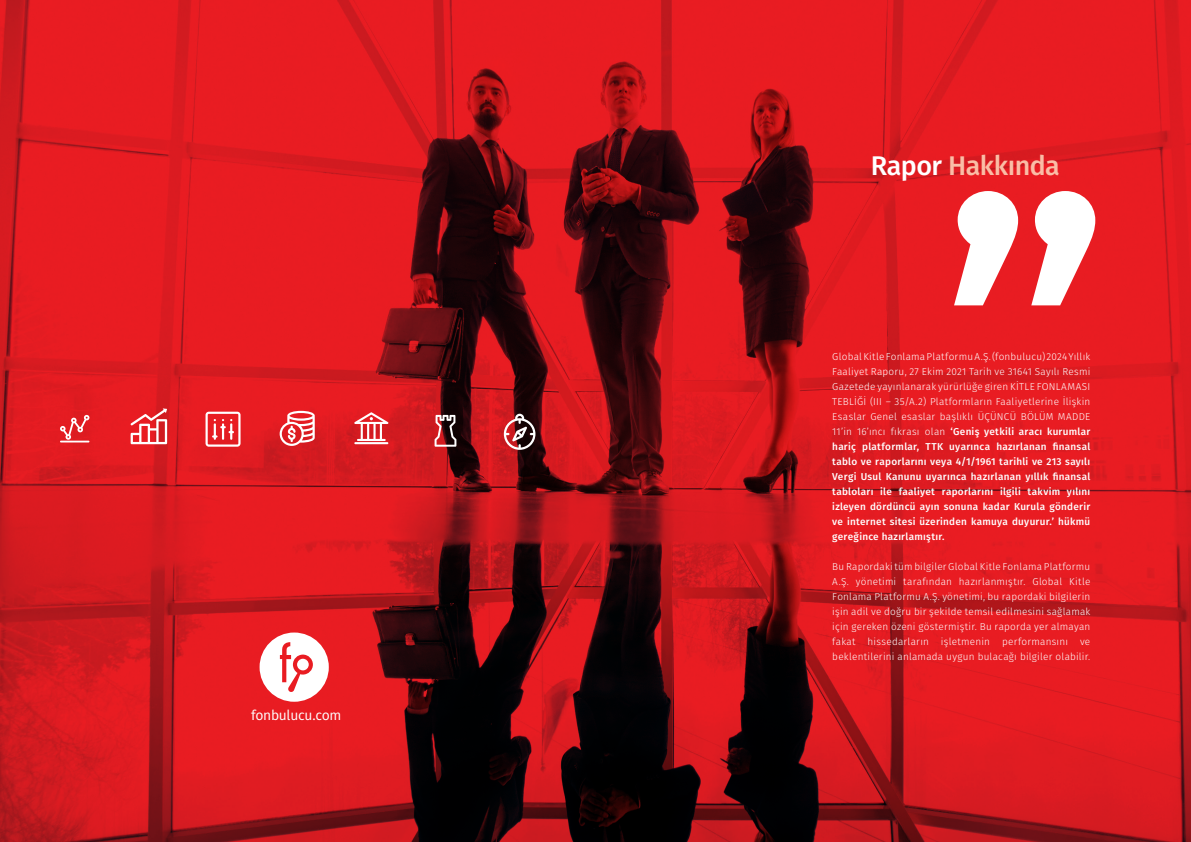
<style>
.page{position:relative;width:1191px;height:842px;background:#fff}
.page>*{position:absolute;margin:0;border:0;box-sizing:border-box;transform-origin:0 0}
.t1{font:500 400px "Fira Sans";color:#fff}
.t2{font:500 27px "Fira Sans";letter-spacing:-.02em;color:#fabda6}
.t3{font:13.9px "Fira Sans";letter-spacing:-.02em;color:#fff}
.t4{font:500 10px/15px "Fira Sans";letter-spacing:.025em;color:#fff;text-align:justify}
.t5{font:300 10px/15px "Fira Sans";letter-spacing:.02em;color:#fff;text-align:justify}
.s1{color:#fff}
.s2{font-weight:300}
</style>
<div class="page">
<img style="left:0;top:0;width:1191px;height:842px">
<svg style="left:205px;top:412px;width:35px;height:35px"></svg>
<svg style="left:504px;top:414px;width:31px;height:36px"></svg>
<svg style="left:60px;top:415px;width:29px;height:27px"></svg>
<hr style="left:354px;top:442px;width:34px;height:2px;background:#fff">
<svg style="left:354px;top:412px;width:34px;height:29px"></svg>
<svg style="left:130px;top:408px;width:37px;height:36px"></svg>
<svg style="left:280px;top:411px;width:35px;height:35px"></svg>
<svg style="left:434px;top:415px;width:22px;height:32px"></svg>
<svg style="left:259px;top:632px;width:70px;height:70px"></svg>
<h3 class="t3" style="left:251px;top:705px;width:92px">fonbulucu.com</h3>
<h2 class="t2" style="left:871px;top:144px;width:190px"><span class="s1">Rapor</span> Hakkında</h2>
<h1 class="t1" style="left:940px;top:35px;width:173px">”</h1>
<p class="t4" style="left:832px;top:349px;width:259px"><span class="s2">Global Kitle Fonlama Platformu A.Ş. (fonbulucu) 2024 Yıllık Faaliyet Raporu, 27 Ekim 2021 Tarih ve 31641 Sayılı Resmi Gazetede yayınlanarak yürürlüğe giren KİTLE FONLAMASI TEBLİĞİ (III – 35/A.2) Platformların Faaliyetlerine İlişkin Esaslar Genel esaslar başlıklı ÜÇÜNCÜ BÖLÜM MADDE 11’in 16’ıncı fıkrası olan</span> ‘Geniş yetkili aracı kurumlar hariç platformlar, TTK uyarınca hazırlanan finansal tablo ve raporlarını veya 4/1/1961 tarihli ve 213 sayılı Vergi Usul Kanunu uyarınca hazırlanan yıllık finansal tabloları ile faaliyet raporlarını ilgili takvim yılını izleyen dördüncü ayın sonuna kadar Kurula gönderir ve internet sitesi üzerinden kamuya duyurur.’ hükmü gereğince hazırlamıştır.</p>
<p class="t5" style="left:832px;top:559px;width:259px">Bu Rapordaki tüm bilgiler Global Kitle Fonlama Platformu A.Ş. yönetimi tarafından hazırlanmıştır. Global Kitle Fonlama Platformu A.Ş. yönetimi, bu rapordaki bilgilerin işin adil ve doğru bir şekilde temsil edilmesini sağlamak için gereken özeni göstermiştir. Bu raporda yer almayan fakat hissedarların işletmenin performansını ve beklentilerini anlamada uygun bulacağı bilgiler olabilir.</p>
</div>
